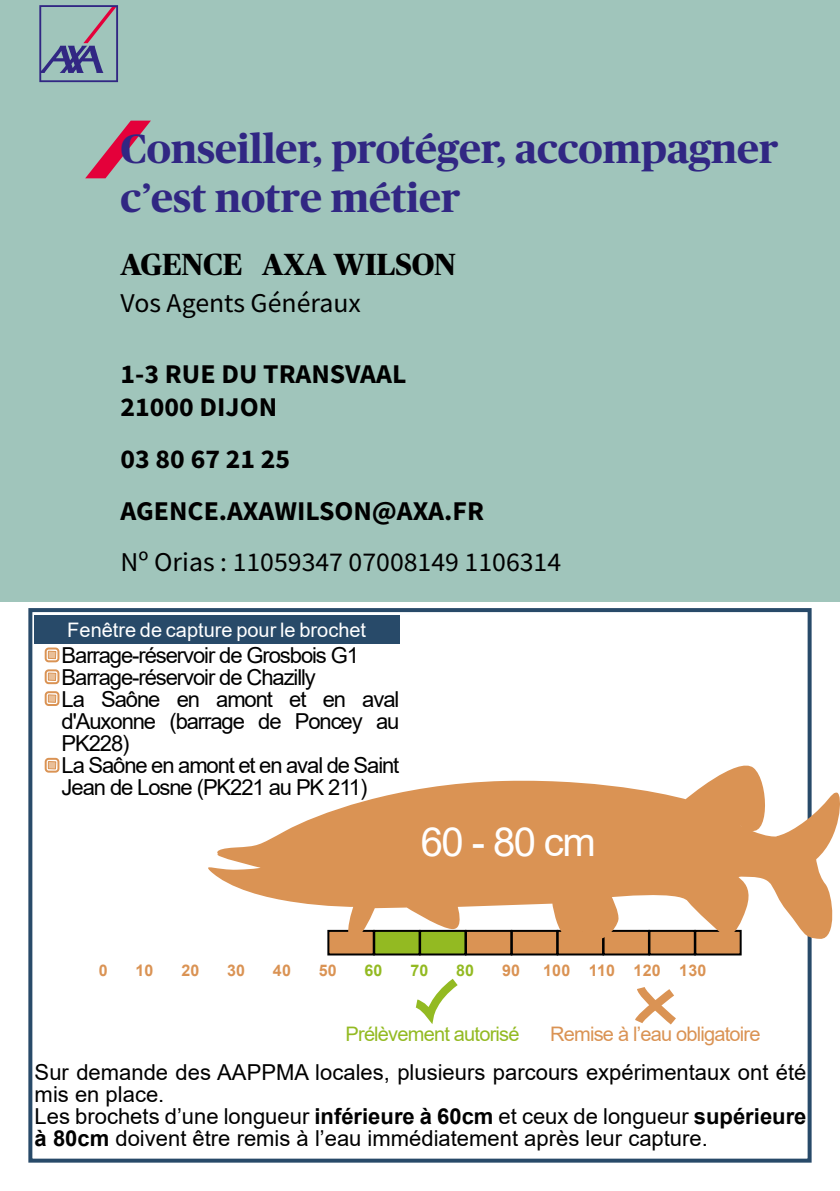
<style>
.page{position:relative;width:840px;height:1191px;background:#fff}
.page>*{position:absolute;margin:0;border:0;box-sizing:border-box;transform-origin:0 0}
.t1{font:700 40.8px/48.8px "Publico Headline";color:#312783}
.t2{font:40px "Arial";color:#fff}
.t3{font:700 30.6px "Publico Headline";color:#000}
.t4{font:700 27.2px/32.6px "Source Sans Pro";color:#000}
.t5{font:27.2px "Source Sans Pro";color:#000}
.t6{font:22px/22px "Arial";color:#000}
.t7{font:22px/22px "Arial";letter-spacing:-.05em;color:#000}
.t8{font:20px "Arial";color:#fff}
.t9{font:20px "Arial";letter-spacing:-.04em;color:#da9354}
.t10{font:20px "Arial";letter-spacing:-.04em;color:#93ba22}
.t11{font:700 16px "Arial";letter-spacing:.01em;color:#da9354}
.t12{font:700 16px "Arial";color:#93ba22}
.s1{font-weight:700}
</style>
<div class="page">
<div style="left:34px;top:616px;width:365px;height:28px;background:#284a69"></div>
<div style="left:28px;top:608px;width:783px;height:554px;border:4px solid #284a69"></div>
<div style="left:327px;top:930px;width:47px;height:25px;background:#da9354;border:2px solid #000"></div>
<div style="left:373px;top:930px;width:47px;height:25px;background:#93ba22;border:2px solid #000"></div>
<div style="left:419px;top:930px;width:47px;height:25px;background:#93ba22;border:2px solid #000"></div>
<div style="left:464px;top:930px;width:48px;height:25px;background:#da9354;border:2px solid #000"></div>
<div style="left:510px;top:930px;width:48px;height:25px;background:#da9354;border:2px solid #000"></div>
<div style="left:556px;top:930px;width:47px;height:25px;background:#da9354;border:2px solid #000"></div>
<div style="left:602px;top:930px;width:47px;height:25px;background:#da9354;border:2px solid #000"></div>
<div style="left:648px;top:930px;width:47px;height:25px;background:#da9354;border:2px solid #000"></div>
<div style="left:694px;top:930px;width:47px;height:25px;background:#da9354;border:2px solid #000"></div>
<svg style="left:415px;top:978px;width:43px;height:46px"></svg>
<svg style="left:635px;top:987px;width:41px;height:38px"></svg>
<div style="left:0;top:0;width:839px;height:601px;background:#a0c5bb"></div>
<svg style="left:39px;top:5px;width:79px;height:77px"></svg>
<svg style="left:85px;top:121px;width:66px;height:57px"></svg>
<svg style="left:208px;top:755px;width:631px;height:196px;fill:#da9354"></svg>
<div style="left:45px;top:647px;width:14px;height:15px;border:2px solid #da9354;border-radius:3px"></div>
<svg style="left:47px;top:650px;width:9px;height:9px"></svg>
<div style="left:45px;top:669px;width:14px;height:15px;border:2px solid #da9354;border-radius:3px"></div>
<svg style="left:47px;top:672px;width:9px;height:9px"></svg>
<div style="left:45px;top:691px;width:14px;height:15px;border:2px solid #da9354;border-radius:3px"></div>
<svg style="left:47px;top:694px;width:9px;height:9px"></svg>
<div style="left:45px;top:758px;width:14px;height:14px;border:2px solid #da9354;border-radius:3px"></div>
<svg style="left:47px;top:761px;width:9px;height:8px"></svg>
<h1 class="t1" style="left:120px;top:128px;width:659px">Conseiller, protéger, accompagner c’est notre métier</h1>
<h3 class="t3" style="left:120px;top:244px;width:337px">AGENCE AXA WILSON</h3>
<p class="t5" style="left:120px;top:285px;width:242px">Vos Agents Généraux</p>
<p class="t4" style="left:120px;top:360px;width:287px">1-3 RUE DU TRANSVAAL<br>21000 DIJON</p>
<p class="t4" style="left:120px;top:435px;width:365px;line-height:51.8px">03 80 67 21 25<br>AGENCE.AXAWILSON@AXA.FR</p>
<p class="t5" style="left:120px;top:544px;width:442px">Nº Orias : 11059347 07008149 1106314</p>
<p class="t8" style="left:67px;top:615px;width:300px">Fenêtre de capture pour le brochet</p>
<p class="t7" style="left:62px;top:643px;width:339px">Barrage-réservoir de Grosbois G1<br>Barrage-réservoir de Chazilly<br>La Saône en amont et en aval d'Auxonne (barrage de Poncey au<br>PK228)<br>La Saône en amont et en aval de Saint<br>Jean de Losne (PK221 au PK 211)</p>
<h2 class="t2" style="left:420px;top:814px;width:176px">60 - 80 cm</h2>
<p class="t11" style="left:99px;top:959px;width:10px">0</p>
<p class="t11" style="left:135px;top:959px;width:19px">10</p>
<p class="t11" style="left:181px;top:959px;width:19px">20</p>
<p class="t11" style="left:227px;top:959px;width:19px">30</p>
<p class="t11" style="left:273px;top:959px;width:19px">40</p>
<p class="t11" style="left:318px;top:959px;width:19px">50</p>
<p class="t12" style="left:364px;top:959px;width:19px">60</p>
<p class="t12" style="left:410px;top:959px;width:19px">70</p>
<p class="t12" style="left:456px;top:959px;width:19px">80</p>
<p class="t11" style="left:501px;top:959px;width:19px">90</p>
<p class="t11" style="left:543px;top:959px;width:164px">100 110 120 130</p>
<p class="t10" style="left:345px;top:1020px;width:175px">Prélèvement autorisé</p>
<p class="t9" style="left:550px;top:1020px;width:212px">Remise à l’eau obligatoire</p>
<p class="t6" style="left:35px;top:1060px;width:773px">Sur demande des AAPPMA locales, plusieurs parcours expérimentaux ont été mis en place.<br>Les brochets d’une longueur <span class="s1">inférieure à 60cm</span> et ceux de longueur <span class="s1">supérieure à 80cm</span> doivent être remis à l’eau immédiatement après leur capture.</p>
</div>
